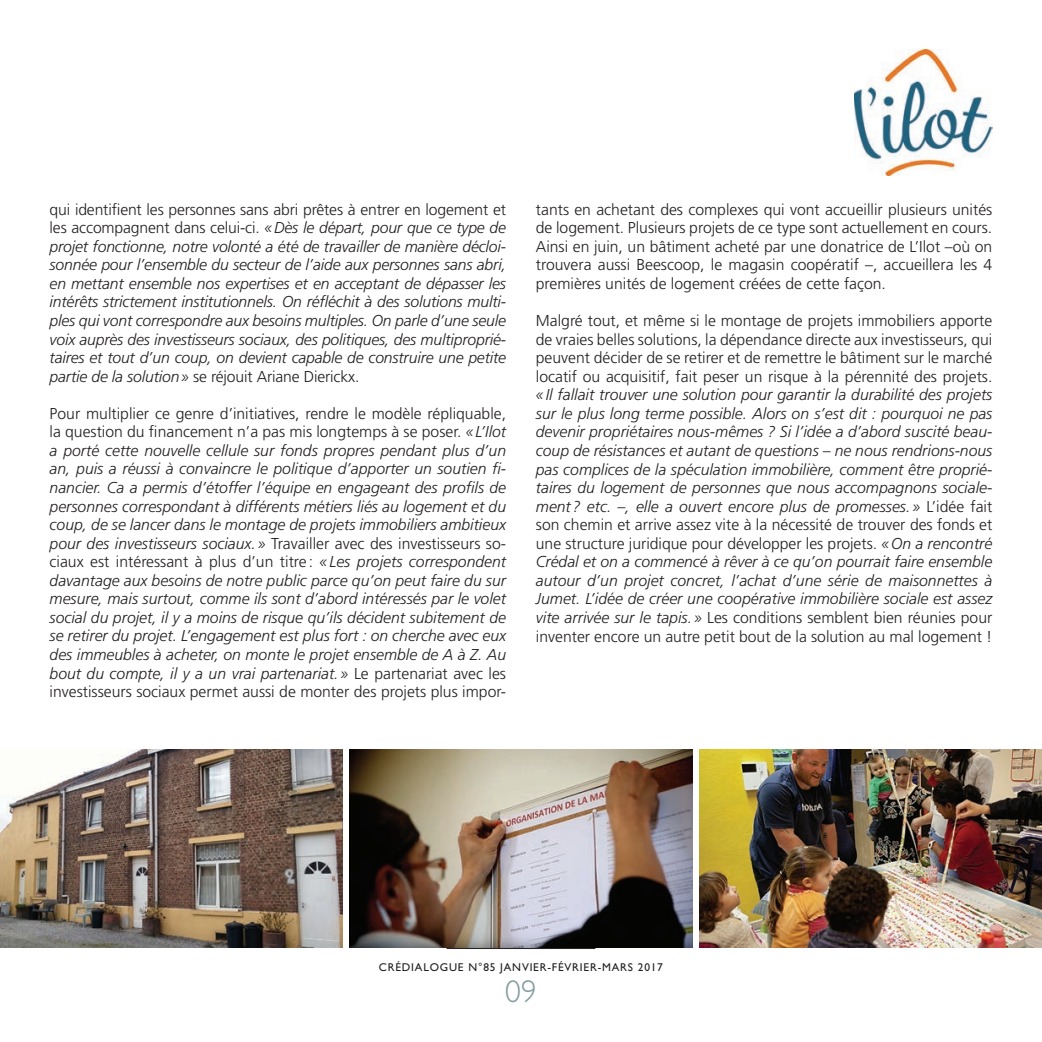
<style>
.page{position:relative;width:1042px;height:1042px;background:#fff}
.page>*{position:absolute;margin:0;border:0;box-sizing:border-box;transform-origin:0 0}
.t1{font:300 31.5px "Gill Sans Std";color:#839b9e}
.t2{font:italic 300 15.75px/18.6px "Frutiger LT Std";color:#231f20;text-align:justify}
.t3{font:300 15.75px/18.6px "Frutiger LT Std";color:#231f20;text-align:justify}
.t4{font:11.38px "Gill Sans Std";letter-spacing:.07em;color:#231f20}
.s1{font-style:normal}
</style>
<div class="page">
<hr style="left:446px;top:948px;width:149px;height:1px;background:#231f20">
<img style="left:350px;top:749px;width:342px;height:198px">
<img style="left:699px;top:749px;width:343px;height:198px">
<img style="left:1px;top:749px;width:341px;height:198px">
<img style="left:854px;top:50px;width:138px;height:125px">
<img style="left:0;top:749px;width:1px;height:198px">
<p class="t2" style="left:50px;top:200px;width:458px"><span class="s1">qui identifient les personnes sans abri prêtes à entrer en logement et les accompagnent dans celui-ci.</span> «Dès le départ, pour que ce type de projet fonctionne, notre volonté a été de travailler de manière décloi&shy;sonnée pour l’ensemble du secteur de l’aide aux personnes sans abri, en mettant ensemble nos expertises et en acceptant de dépasser les intérêts strictement institutionnels. On réfléchit à des solutions multi&shy;ples qui vont correspondre aux besoins multiples. On parle d’une seule voix auprès des investisseurs sociaux, des politiques, des multiproprié&shy;taires et tout d’un coup, on devient capable de construire une petite partie de la solution» <span class="s1">se réjouit Ariane Dierickx.</span></p>
<p class="t2" style="left:50px;top:404px;width:458px"><span class="s1">Pour multiplier ce genre d’initiatives, rendre le modèle répliquable, la question du financement n’a pas mis longtemps à se poser.</span> « L’Ilot a porté cette nouvelle cellule sur fonds propres pendant plus d’un an, puis a réussi à convaincre le politique d’apporter un soutien fi&shy;nancier. Ca a permis d’étoffer l’équipe en engageant des profils de personnes correspondant à différents métiers liés au logement et du coup, de se lancer dans le montage de projets immobiliers ambitieux pour des investisseurs sociaux. » <span class="s1">Travailler avec des investisseurs so&shy;ciaux est intéressant à plus d’un titre:</span> «Les projets correspondent davantage aux besoins de notre public parce qu’on peut faire du sur mesure, mais surtout, comme ils sont d’abord intéressés par le volet social du projet, il y a moins de risque qu’ils décident subitement de se retirer du projet. L’engagement est plus fort : on cherche avec eux des immeubles à acheter, on monte le projet ensemble de A à Z. Au bout du compte, il y a un vrai partenariat.» <span class="s1">Le partenariat avec les investisseurs sociaux permet aussi de monter des projets plus impor-</span></p>
<p class="t3" style="left:536px;top:200px;width:458px">tants en achetant des complexes qui vont accueillir plusieurs unités de logement. Plusieurs projets de ce type sont actuellement en cours.<br>Ainsi en juin, un bâtiment acheté par une donatrice de L’Ilot –où on trouvera aussi Beescoop, le magasin coopératif –, accueillera les 4 premières unités de logement créées de cette façon.</p>
<p class="t3" style="left:536px;top:312px;width:458px">Malgré tout, et même si le montage de projets immobiliers apporte de vraies belles solutions, la dépendance directe aux investisseurs, qui peuvent décider de se retirer et de remettre le bâtiment sur le marché locatif ou acquisitif, fait peser un risque à la pérennité des projets.</p>
<p class="t2" style="left:536px;top:386px;width:458px">«Il fallait trouver une solution pour garantir la durabilité des projets sur le plus long terme possible. Alors on s’est dit : pourquoi ne pas devenir propriétaires nous-mêmes ? Si l’idée a d’abord suscité beau&shy;coup de résistances et autant de questions – ne nous rendrions-nous pas complices de la spéculation immobilière, comment être proprié&shy;taires du logement de personnes que nous accompagnons sociale&shy;ment? etc. –, elle a ouvert encore plus de promesses. » <span class="s1">L’idée fait son chemin et arrive assez vite à la nécessité de trouver des fonds et une structure juridique pour développer les projets.</span> «On a rencontré Crédal et on a commencé à rêver à ce qu’on pourrait faire ensemble autour d’un projet concret, l’achat d’une série de maisonnettes à Jumet. L’idée de créer une coopérative immobilière sociale est assez vite arrivée sur le tapis.» <span class="s1">Les conditions semblent bien réunies pour inventer encore un autre petit bout de la solution au mal logement !</span></p>
<p class="t4" style="left:379px;top:960px;width:285px">CRÉDIALOGUE N°85 JANVIER-FÉVRIER-MARS 2017</p>
<h1 class="t1" style="left:505px;top:974px;width:33px">09</h1>
</div>
